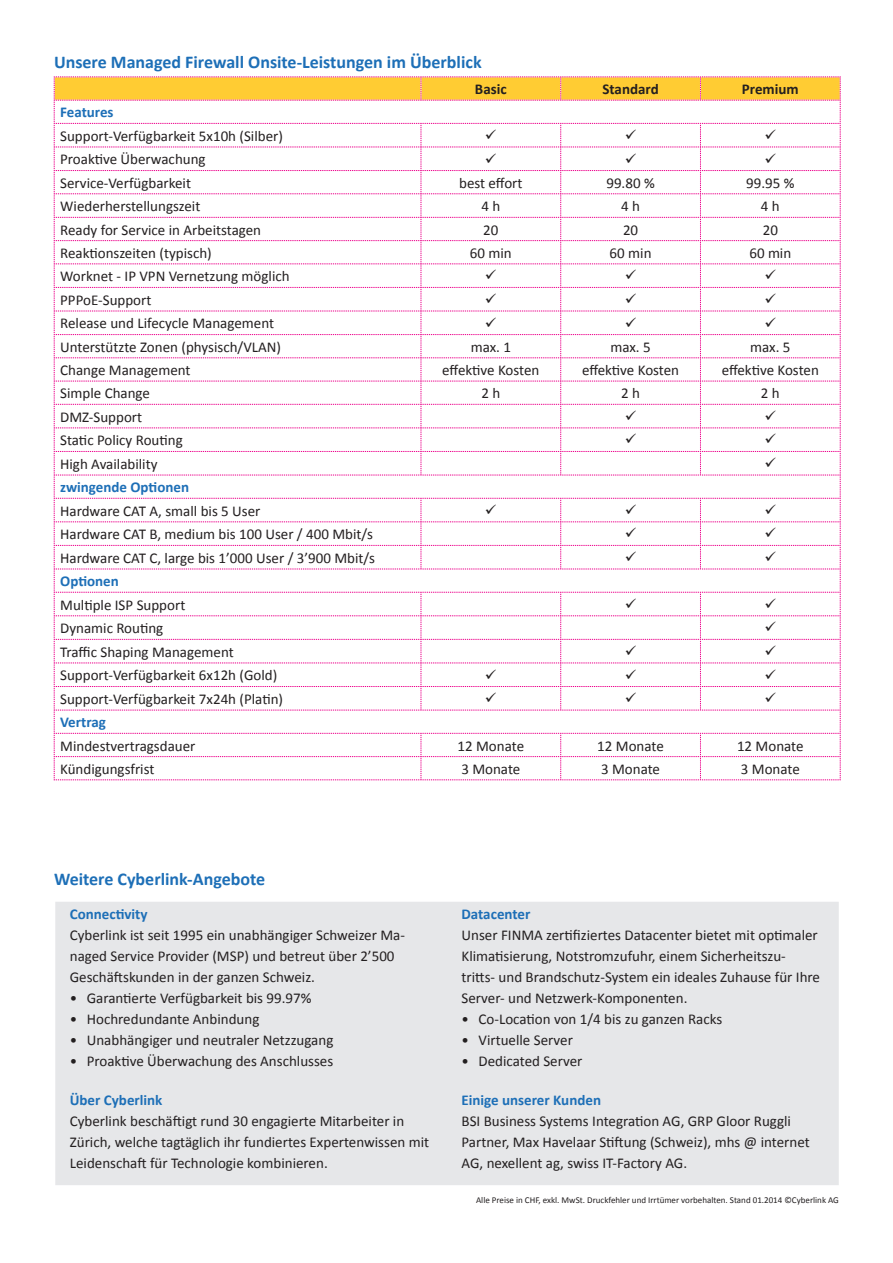
<style>
.page{position:relative;width:893px;height:1263px;background:#fff}
.page>*{position:absolute;margin:0;border:0;box-sizing:border-box;transform-origin:0 0}
.TextTitel{font:700 18px "Calibri";color:#1d6fb7}
.t1{font:15px/21px "Calibri";color:#231f20}
.t2{font:700 15px "Calibri";color:#1d6fb7}
.t3{font:700 15px "Calibri";color:#231f20}
.t4{font:9px "Calibri";color:#231f20}
</style>
<div class="page">
<div style="left:55px;top:902px;width:784px;height:283px;background:#e6e7e9"></div>
<svg style="left:54px;top:76px;width:787px;height:704px"></svg>
<p class="TextTitel" style="left:54px;top:50px;width:429px">Unsere Managed Firewall Onsite-Leistungen im Überblick</p>
<p class="t3" style="left:475px;top:80px;width:33px">Basic</p>
<p class="t3" style="left:602px;top:80px;width:58px">Standard</p>
<p class="t3" style="left:742px;top:80px;width:58px">Premium</p>
<p class="t2" style="left:60px;top:103px;width:55px">Features</p>
<p class="t1" style="left:60px;top:125px;width:224px">Support-Verfügbarkeit 5x10h (Silber)</p>
<p class="t1" style="left:60px;top:149px;width:147px">Proaktive Überwachung</p>
<p class="t1" style="left:60px;top:172px;width:132px">Service-Verfügbarkeit</p>
<p class="t1" style="left:459px;top:172px;width:65px">best effort</p>
<p class="t1" style="left:606px;top:172px;width:50px">99.80 %</p>
<p class="t1" style="left:746px;top:172px;width:50px">99.95 %</p>
<p class="t1" style="left:60px;top:196px;width:142px">Wiederherstellungszeit</p>
<p class="t1" style="left:481px;top:196px;width:20px">4 h</p>
<p class="t1" style="left:621px;top:196px;width:20px">4 h</p>
<p class="t1" style="left:761px;top:196px;width:20px">4 h</p>
<p class="t1" style="left:60px;top:219px;width:202px">Ready for Service in Arbeitstagen</p>
<p class="t1" style="left:483px;top:219px;width:17px">20</p>
<p class="t1" style="left:623px;top:219px;width:17px">20</p>
<p class="t1" style="left:763px;top:219px;width:17px">20</p>
<p class="t1" style="left:60px;top:242px;width:153px">Reaktionszeiten (typisch)</p>
<p class="t1" style="left:470px;top:242px;width:43px">60 min</p>
<p class="t1" style="left:610px;top:242px;width:43px">60 min</p>
<p class="t1" style="left:749px;top:242px;width:43px">60 min</p>
<p class="t1" style="left:60px;top:266px;width:231px">Worknet - IP VPN Vernetzung möglich</p>
<p class="t1" style="left:60px;top:289px;width:93px">PPPoE-Support</p>
<p class="t1" style="left:60px;top:313px;width:215px">Release und Lifecycle Management</p>
<p class="t1" style="left:60px;top:336px;width:222px">Unterstützte Zonen (physisch/VLAN)</p>
<p class="t1" style="left:471px;top:336px;width:42px">max. 1</p>
<p class="t1" style="left:610px;top:336px;width:42px">max. 5</p>
<p class="t1" style="left:750px;top:336px;width:42px">max. 5</p>
<p class="t1" style="left:60px;top:360px;width:132px">Change Management</p>
<p class="t1" style="left:442px;top:360px;width:99px">effektive Kosten</p>
<p class="t1" style="left:582px;top:360px;width:99px">effektive Kosten</p>
<p class="t1" style="left:722px;top:360px;width:99px">effektive Kosten</p>
<p class="t1" style="left:60px;top:383px;width:91px">Simple Change</p>
<p class="t1" style="left:481px;top:383px;width:20px">2 h</p>
<p class="t1" style="left:621px;top:383px;width:20px">2 h</p>
<p class="t1" style="left:761px;top:383px;width:20px">2 h</p>
<p class="t1" style="left:60px;top:406px;width:84px">DMZ-Support</p>
<p class="t1" style="left:60px;top:430px;width:124px">Static Policy Routing</p>
<p class="t1" style="left:60px;top:453px;width:99px">High Availability</p>
<p class="t2" style="left:60px;top:478px;width:130px">zwingende Optionen</p>
<p class="t1" style="left:60px;top:500px;width:202px">Hardware CAT A, small bis 5 User</p>
<p class="t1" style="left:60px;top:524px;width:314px">Hardware CAT B, medium bis 100 User / 400 Mbit/s</p>
<p class="t1" style="left:60px;top:547px;width:316px">Hardware CAT C, large bis 1’000 User / 3’900 Mbit/s</p>
<p class="t2" style="left:60px;top:572px;width:60px">Optionen</p>
<p class="t1" style="left:60px;top:594px;width:127px">Multiple ISP Support</p>
<p class="t1" style="left:60px;top:618px;width:105px">Dynamic Routing</p>
<p class="t1" style="left:60px;top:641px;width:175px">Traffic Shaping Management</p>
<p class="t1" style="left:60px;top:665px;width:219px">Support-Verfügbarkeit 6x12h (Gold)</p>
<p class="t1" style="left:60px;top:688px;width:224px">Support-Verfügbarkeit 7x24h (Platin)</p>
<p class="t2" style="left:60px;top:713px;width:47px">Vertrag</p>
<p class="t1" style="left:60px;top:735px;width:137px">Mindestvertragsdauer</p>
<p class="t1" style="left:458px;top:735px;width:68px">12 Monate</p>
<p class="t1" style="left:597px;top:735px;width:68px">12 Monate</p>
<p class="t1" style="left:737px;top:735px;width:68px">12 Monate</p>
<p class="t1" style="left:60px;top:758px;width:96px">Kündigungsfrist</p>
<p class="t1" style="left:461px;top:758px;width:60px">3 Monate</p>
<p class="t1" style="left:601px;top:758px;width:60px">3 Monate</p>
<p class="t1" style="left:741px;top:758px;width:60px">3 Monate</p>
<p class="TextTitel" style="left:54px;top:868px;width:213px">Weitere Cyberlink-Angebote</p>
<p class="t2" style="left:70px;top:904px;width:79px">Connectivity</p>
<p class="t1" style="left:70px;top:924px;width:337px">Cyberlink ist seit 1995 ein unabhängiger Schweizer Ma&shy;naged Service Provider (MSP) und betreut über 2’500<br>Geschäftskunden in der ganzen Schweiz.</p>
<p class="t1" style="left:70px;top:987px;width:243px">• Garantierte Verfügbarkeit bis 99.97%</p>
<p class="t1" style="left:70px;top:1008px;width:191px">• Hochredundante Anbindung</p>
<p class="t1" style="left:70px;top:1029px;width:265px">• Unabhängiger und neutraler Netzzugang</p>
<p class="t1" style="left:70px;top:1050px;width:265px">• Proaktive Überwachung des Anschlusses</p>
<p class="t2" style="left:70px;top:1090px;width:94px">Über Cyberlink</p>
<p class="t1" style="left:70px;top:1110px;width:361px">Cyberlink beschäftigt rund 30 engagierte Mitarbeiter in<br>Zürich, welche tagtäglich ihr fundiertes Expertenwissen mit<br>Leidenschaft für Technologie kombinieren.</p>
<p class="t2" style="left:461px;top:904px;width:70px">Datacenter</p>
<p class="t1" style="left:461px;top:924px;width:360px">Unser FINMA zertifiziertes Datacenter bietet mit optimaler Klimatisierung, Notstromzufuhr, einem Sicherheitszu&shy;tritts- und Brandschutz-System ein ideales Zuhause für Ihre Server- und Netzwerk-Komponenten.</p>
<p class="t1" style="left:461px;top:1008px;width:262px">• Co-Location von 1/4 bis zu ganzen Racks</p>
<p class="t1" style="left:461px;top:1029px;width:113px">• Virtuelle Server</p>
<p class="t1" style="left:461px;top:1050px;width:122px">• Dedicated Server</p>
<p class="t2" style="left:461px;top:1090px;width:141px">Einige unserer Kunden</p>
<p class="t1" style="left:461px;top:1110px;width:350px">BSI Business Systems Integration AG, GRP Gloor Ruggli<br>Partner, Max Havelaar Stiftung (Schweiz), mhs @ internet<br>AG, nexellent ag, swiss IT-Factory AG.</p>
<p class="t4" style="left:476px;top:1194px;width:364px">Alle Preise in CHF, exkl. MwSt. Druckfehler und Irrtümer vorbehalten. Stand 01.2014 ©Cyberlink AG</p>
</div>
